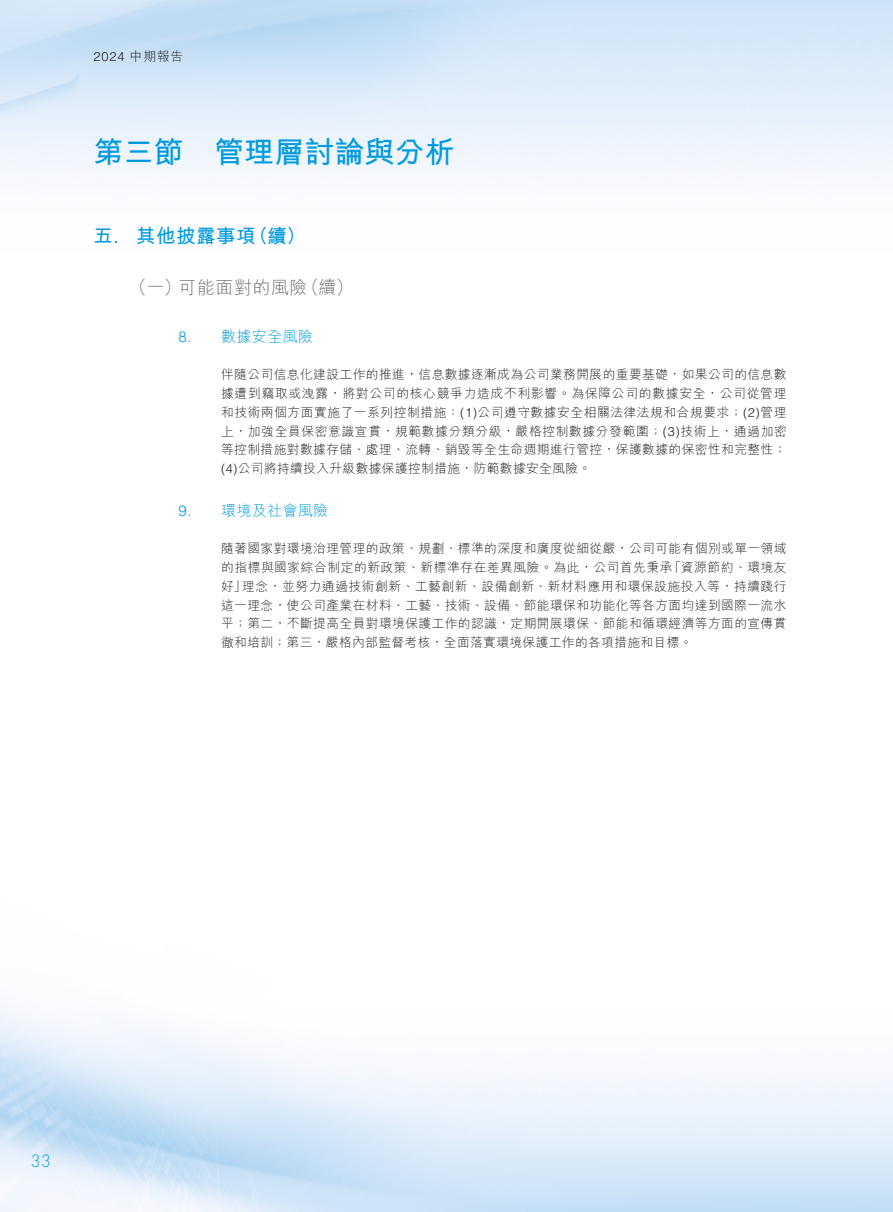
<style>
.page{position:relative;width:893px;height:1212px;background:#fff}
.page>*{position:absolute;margin:0;border:0;box-sizing:border-box;transform-origin:0 0}
.t1{font:700 30px "M Hei HK";letter-spacing:.005em;color:#009bde}
.t2{font:700 19.5px "M Hei HK";letter-spacing:.03em;color:#009bde}
.t3{font:300 18px "M Hei HK";letter-spacing:.03em;color:#6c6d70}
.t4{font:300 16.5px "Futura Std";color:#009bde}
.t5{font:300 15px "M Hei HK";letter-spacing:.03em;color:#009bde}
.t6{font:300 12.75px/18.8px "M Hei HK";letter-spacing:.03em;color:#231f20;text-align:justify}
.t7{font:300 12.75px "Helvetica LT Std";color:#231f20}
.s1{font-family:"M Hei HK"}
.s2{font-family:"Helvetica LT Std";font-weight:400}
.s3{font-family:"Helvetica LT Std"}
</style>
<div class="page">
<p class="t7" style="left:94px;top:48px;width:91px">2024 <span class="s1">中期報告</span></p>
<h1 class="t1" style="left:94px;top:130px;width:363px">第三節 管理層討論與分析</h1>
<h2 class="t2" style="left:94px;top:221px;width:214px">五<span class="s2">.</span> 其他披露事項（續）</h2>
<h3 class="t3" style="left:129px;top:278px;width:226px">（一）可能面對的風險（續）</h3>
<p class="t5" style="left:179px;top:329px;width:136px"><span class="s3">8.</span> 數據安全風險</p>
<p class="t6" style="left:221px;top:365px;width:567px">伴隨公司信息化建設工作的推進，信息數據逐漸成為公司業務開展的重要基礎，如果公司的信息數據遭到竊取或洩露，將對公司的核心競爭力造成不利影響。為保障公司的數據安全，公司從管理和技術兩個方面實施了一系列控制措施：<span class="s3">(1)</span>公司遵守數據安全相關法律法規和合規要求；<span class="s3">(2)</span>管理上，加強全員保密意識宣貫，規範數據分類分級，嚴格控制數據分發範圍；<span class="s3">(3)</span>技術上，通過加密等控制措施對數據存儲、處理、流轉、銷毀等全生命週期進行管控，保護數據的保密性和完整性；<span class="s3">(4)</span>公司將持續投入升級數據保護控制措施，防範數據安全風險。</p>
<p class="t5" style="left:179px;top:503px;width:152px"><span class="s3">9.</span> 環境及社會風險</p>
<p class="t6" style="left:221px;top:539px;width:567px">隨著國家對環境治理管理的政策、規劃、標準的深度和廣度從細從嚴，公司可能有個別或單一領域的指標與國家綜合制定的新政策、新標準存在差異風險。為此，公司首先秉承「資源節約、環境友好」理念，並努力通過技術創新、工藝創新、設備創新、新材料應用和環保設施投入等，持續踐行這一理念，使公司產業在材料、工藝、技術、設備、節能環保和功能化等各方面均達到國際一流水平；第二，不斷提高全員對環境保護工作的認識，定期開展環保、節能和循環經濟等方面的宣傳貫徹和培訓；第三，嚴格內部監督考核，全面落實環境保護工作的各項措施和目標。</p>
<p class="t4" style="left:31px;top:1151px;width:22px">33</p>
</div>
